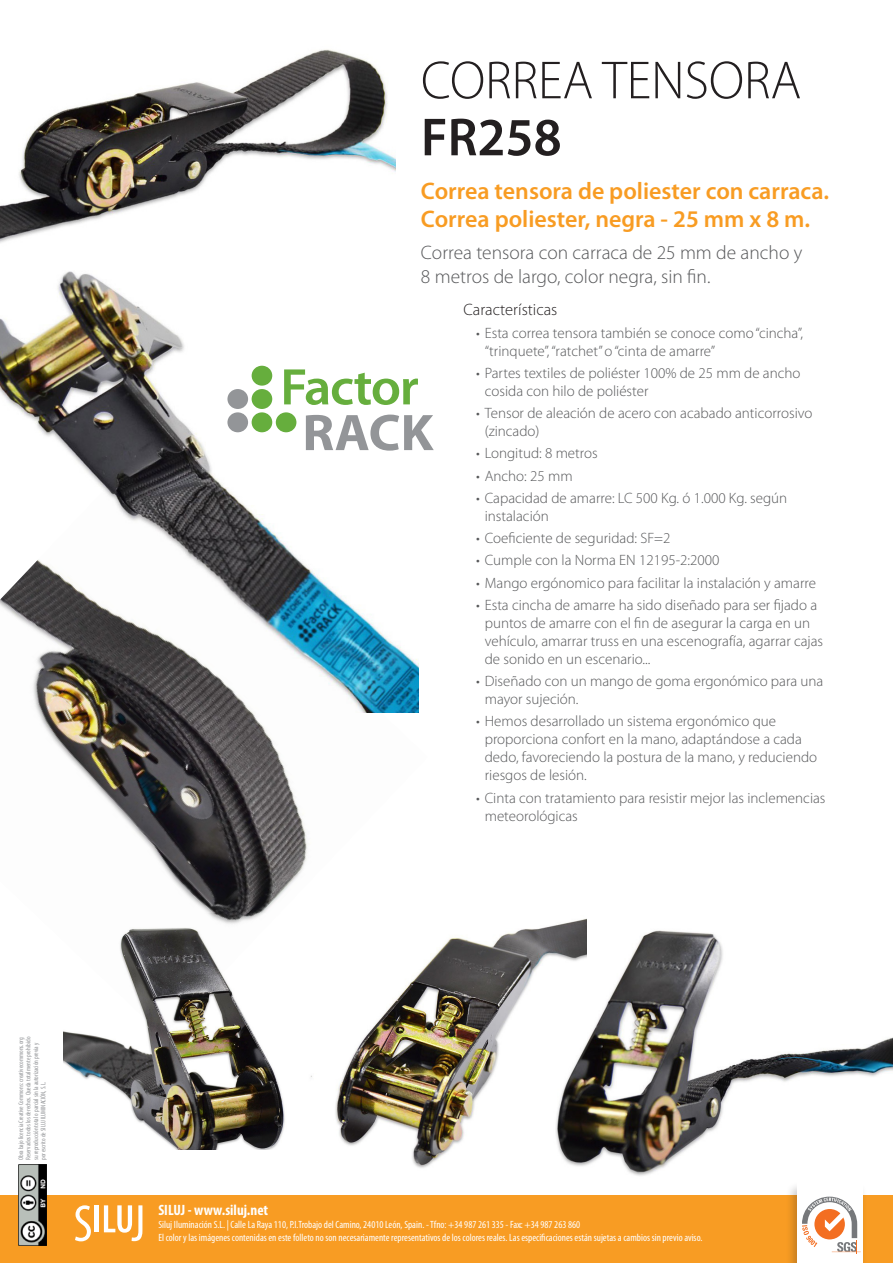
<style>
.page{position:relative;width:893px;height:1263px;background:#fff}
.page>*{position:absolute;margin:0;border:0;box-sizing:border-box;transform-origin:0 0}
.t1{font:300 54px/57px "Myriad Pro";color:#231f20}
.t2{font:600 24px/28.8px "Myriad Pro";color:#f89c23}
.t3{font:300 19.5px/23.4px "Myriad Pro";color:#57585a}
.t4{font:300 16.5px "Myriad Pro";color:#231f20}
.t5{font:300 15px/18px "Myriad Pro";color:#57585a}
.t6{font:700 condensed 15px "Myriad Pro";color:#fff}
.t7{font:condensed 10.5px/12.6px "Myriad Pro";color:#fff}
.t8{font:condensed 6.75px/7.5px "Myriad Pro";color:#939598}
.s1{font-weight:600}
</style>
<div class="page">
<div style="left:0;top:1195px;width:893px;height:68px;background:#f89c23"></div>
<img style="left:18px;top:1164px;width:28px;height:81px">
<svg style="left:75px;top:1205px;width:16px;height:36px"></svg>
<hr style="left:95px;top:1205px;width:4px;height:27px;background:#fff">
<svg style="left:104px;top:1205px;width:38px;height:36px"></svg>
<div style="left:785px;top:1181px;width:82px;height:82px;background:#231f20;opacity:.25"></div>
<div style="left:798px;top:1175px;width:65px;height:88px;background:#fff"></div>
<svg style="left:806px;top:1237px;width:55px;height:17px"></svg>
<img style="left:587px;top:930px;width:306px;height:307px">
<img style="left:310px;top:918px;width:277px;height:250px">
<img style="left:38px;top:713px;width:390px;height:323px">
<svg style="left:419px;top:415px;width:15px;height:36px"></svg>
<img style="left:64px;top:913px;width:233px;height:236px">
<img style="left:0;top:49px;width:395px;height:194px">
<img style="left:0;top:271px;width:419px;height:442px">
<p class="t8" style="left:17px;top:1160px;width:125px;rotate:-90deg">Obra bajo licencia Creative Commons: creativecommons.org Reservados todos los derechos. Queda totalmente prohibido su reproducción total o parcial sin la autorización previa y por escrito de SILUJ ILUMINACIÓN, S.L.</p>
<p class="t1" style="left:421px;top:53px;width:382px">CORREA TENSORA<br><span class="s1">FR258</span></p>
<p class="t2" style="left:421px;top:177px;width:410px">Correa tensora de poliester con carraca.<br>Correa poliester, negra - 25 mm x 8 m.</p>
<p class="t3" style="left:421px;top:241px;width:383px">Correa tensora con carraca de 25 mm de ancho y<br>8 metros de largo, color negra, sin fin.</p>
<p class="t4" style="left:463px;top:301px;width:95px">Características</p>
<p class="t5" style="left:485px;top:324px;width:320px;text-indent:-9px">• Esta correa tensora también se conoce como “cincha”, “trinquete”, “ratchet” o “cinta de amarre”</p>
<p class="t5" style="left:485px;top:364px;width:317px;text-indent:-9px">• Partes textiles de poliéster 100% de 25 mm de ancho cosida con hilo de poliéster</p>
<p class="t5" style="left:485px;top:404px;width:329px;text-indent:-9px">• Tensor de aleación de acero con acabado anticorrosivo (zincado)</p>
<p class="t5" style="left:476px;top:445px;width:123px">• Longitud: 8 metros</p>
<p class="t5" style="left:476px;top:467px;width:98px">• Ancho: 25 mm</p>
<p class="t5" style="left:485px;top:489px;width:304px;text-indent:-9px">• Capacidad de amarre: LC 500 Kg. ó 1.000 Kg. según instalación</p>
<p class="t5" style="left:476px;top:529px;width:196px">• Coeficiente de seguridad: SF=2</p>
<p class="t5" style="left:476px;top:552px;width:245px">• Cumple con la Norma EN 12195-2:2000</p>
<p class="t5" style="left:476px;top:574px;width:341px">• Mango ergónomico para facilitar la instalación y amarre</p>
<p class="t5" style="left:485px;top:596px;width:340px;text-indent:-9px">• Esta cincha de amarre ha sido diseñado para ser fijado a puntos de amarre con el fin de asegurar la carga en un vehículo, amarrar truss en una escenografía, agarrar cajas de sonido en un escenario...</p>
<p class="t5" style="left:485px;top:672px;width:340px;text-indent:-9px">• Diseñado con un mango de goma ergonómico para una mayor sujeción.</p>
<p class="t5" style="left:485px;top:713px;width:334px;text-indent:-9px">• Hemos desarrollado un sistema ergonómico que proporciona confort en la mano, adaptándose a cada dedo, favoreciendo la postura de la mano, y reduciendo riesgos de lesión.</p>
<p class="t5" style="left:485px;top:789px;width:342px;text-indent:-9px">• Cinta con tratamiento para resistir mejor las inclemencias meteorológicas</p>
<p class="t6" style="left:158px;top:1201px;width:111px">SILUJ - www.siluj.net</p>
<p class="t7" style="left:158px;top:1218px;width:545px">Siluj Iluminación S.L. | Calle La Raya 110, P.I.Trobajo del Camino, 24010 León, Spain. - Tfno: +34 987 261 335 - Fax: +34 987 263 860<br>El color y las imágenes contenidas en este folleto no son necesariamente representativos de los colores reales. Las especificaciones están sujetas a cambios sin previo aviso.</p>
</div>
